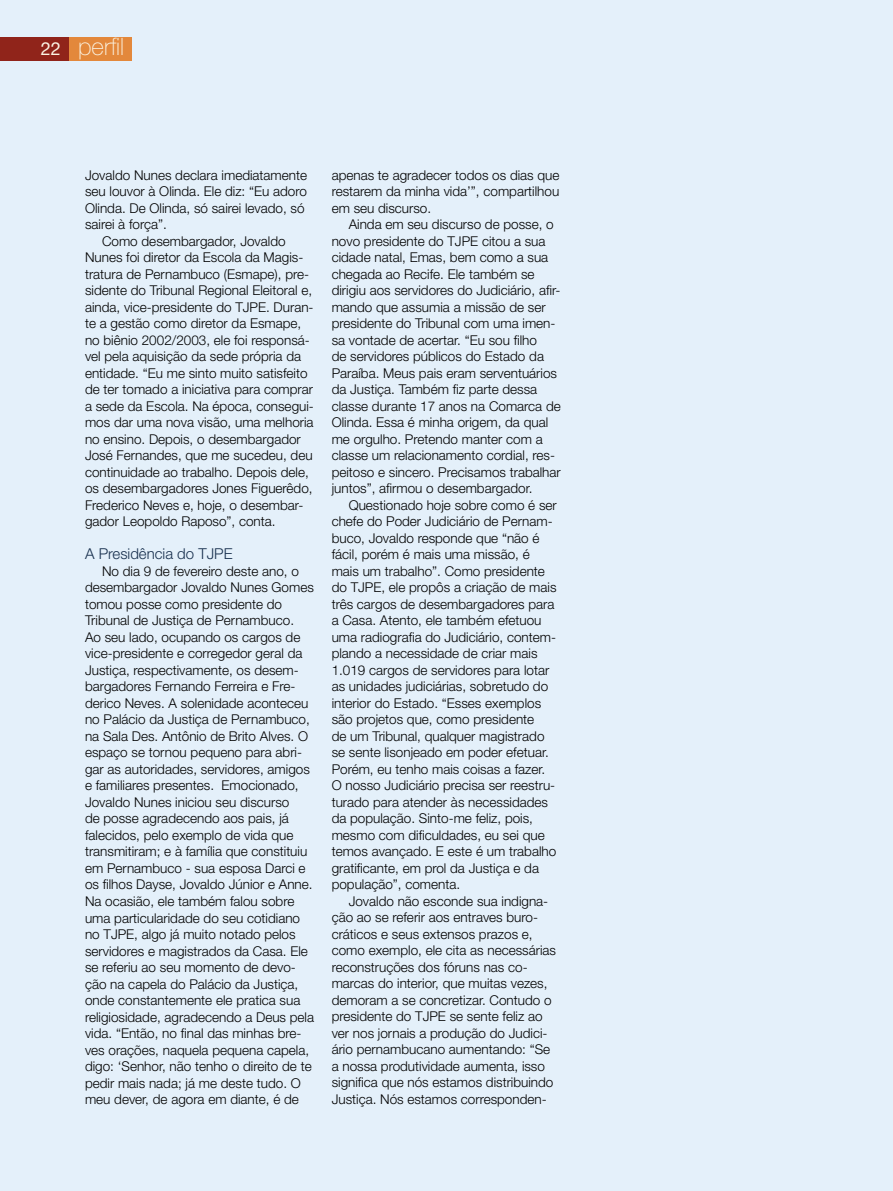
<style>
.page{position:relative;width:893px;height:1191px;background:#e4f0fa}
.page>*{position:absolute;margin:0;border:0;box-sizing:border-box;transform-origin:0 0}
.t1{font:100 24px "Helvetica Neue LT Std";color:#fbf4e4}
.t2{font:300 15px "Helvetica Neue LT Std";color:#18304e}
.t3{font:300 13.5px/16.5px "Helvetica Neue LT Std";color:#000}
.s1{font-weight:400;font-size:18px}
</style>
<div class="page">
<div style="left:0;top:37px;width:69px;height:23px;background:#90241a"></div>
<svg style="left:69px;top:37px;width:1px;height:23px"></svg>
<div style="left:70px;top:37px;width:62px;height:23px;background:#e3883b"></div>
<h1 class="t1" style="left:41px;top:33px;width:85px"><span class="s1">22</span> perfil</h1>
<p class="t3" style="left:85px;top:166px;width:224px">Jovaldo Nunes declara imediatamente</p>
<p class="t3" style="left:85px;top:183px;width:223px">seu louvor à Olinda. Ele diz: “Eu adoro</p>
<p class="t3" style="left:85px;top:199px;width:221px">Olinda. De Olinda, só sairei levado, só</p>
<p class="t3" style="left:85px;top:216px;width:83px">sairei à força”.</p>
<p class="t3" style="left:102px;top:232px;width:185px">Como desembargador, Jovaldo</p>
<p class="t3" style="left:85px;top:249px;width:220px">Nunes foi diretor da Escola da Magis-</p>
<p class="t3" style="left:85px;top:265px;width:226px">tratura de Pernambuco (Esmape), pre-</p>
<p class="t3" style="left:85px;top:282px;width:229px">sidente do Tribunal Regional Eleitoral e,</p>
<p class="t3" style="left:85px;top:298px;width:230px">ainda, vice-presidente do TJPE. Duran-</p>
<p class="t3" style="left:85px;top:315px;width:218px">te a gestão como diretor da Esmape,</p>
<p class="t3" style="left:85px;top:331px;width:226px">no biênio 2002/2003, ele foi responsá-</p>
<p class="t3" style="left:85px;top:348px;width:218px">vel pela aquisição da sede própria da</p>
<p class="t3" style="left:85px;top:364px;width:224px">entidade. “Eu me sinto muito satisfeito</p>
<p class="t3" style="left:85px;top:381px;width:230px">de ter tomado a iniciativa para comprar</p>
<p class="t3" style="left:85px;top:397px;width:230px">a sede da Escola. Na época, consegui-</p>
<p class="t3" style="left:85px;top:414px;width:230px">mos dar uma nova visão, uma melhoria</p>
<p class="t3" style="left:85px;top:430px;width:217px">no ensino. Depois, o desembargador</p>
<p class="t3" style="left:85px;top:447px;width:229px">José Fernandes, que me sucedeu, deu</p>
<p class="t3" style="left:85px;top:463px;width:225px">continuidade ao trabalho. Depois dele,</p>
<p class="t3" style="left:85px;top:480px;width:229px">os desembargadores Jones Figuerêdo,</p>
<p class="t3" style="left:85px;top:496px;width:220px">Frederico Neves e, hoje, o desembar-</p>
<p class="t3" style="left:85px;top:513px;width:192px">gador Leopoldo Raposo”, conta.</p>
<p class="t2" style="left:85px;top:545px;width:149px">A Presidência do TJPE</p>
<p class="t3" style="left:85px;top:562px;width:231px;text-indent:17px">No dia 9 de fevereiro deste ano, o desembargador Jovaldo Nunes Gomes tomou posse como presidente do Tribunal de Justiça de Pernambuco.<br>Ao seu lado, ocupando os cargos de vice-presidente e corregedor geral da Justiça, respectivamente, os desem&shy;bargadores Fernando Ferreira e Fre&shy;derico Neves. A solenidade aconteceu no Palácio da Justiça de Pernambuco, na Sala Des. Antônio de Brito Alves. O espaço se tornou pequeno para abri&shy;gar as autoridades, servidores, amigos e familiares presentes. Emocionado, Jovaldo Nunes iniciou seu discurso<br>de posse agradecendo aos pais, já falecidos, pelo exemplo de vida que transmitiram; e à família que constituiu em Pernambuco - sua esposa Darci e os filhos Dayse, Jovaldo Júnior e Anne.<br>Na ocasião, ele também falou sobre uma particularidade do seu cotidiano no TJPE, algo já muito notado pelos servidores e magistrados da Casa. Ele se referiu ao seu momento de devo&shy;ção na capela do Palácio da Justiça, onde constantemente ele pratica sua religiosidade, agradecendo a Deus pela vida. “Então, no final das minhas bre&shy;ves orações, naquela pequena capela, digo: ‘Senhor, não tenho o direito de te pedir mais nada; já me deste tudo. O meu dever, de agora em diante, é de</p>
<p class="t3" style="left:332px;top:166px;width:229px;text-align:justify">apenas te agradecer todos os dias que restarem da minha vida’”, compartilhou em seu discurso.</p>
<p class="t3" style="left:332px;top:216px;width:231px;text-indent:17px">Ainda em seu discurso de posse, o novo presidente do TJPE citou a sua cidade natal, Emas, bem como a sua chegada ao Recife. Ele também se dirigiu aos servidores do Judiciário, afir&shy;mando que assumia a missão de ser presidente do Tribunal com uma imen&shy;sa vontade de acertar. “Eu sou filho<br>de servidores públicos do Estado da Paraíba. Meus pais eram serventuários da Justiça. Também fiz parte dessa classe durante 17 anos na Comarca de Olinda. Essa é minha origem, da qual me orgulho. Pretendo manter com a classe um relacionamento cordial, res&shy;peitoso e sincero. Precisamos trabalhar juntos”, afirmou o desembargador.</p>
<p class="t3" style="left:332px;top:496px;width:227px;text-indent:17px">Questionado hoje sobre como é ser chefe do Poder Judiciário de Pernam&shy;buco, Jovaldo responde que “não é fácil, porém é mais uma missão, é mais um trabalho”. Como presidente do TJPE, ele propôs a criação de mais três cargos de desembargadores para a Casa. Atento, ele também efetuou uma radiografia do Judiciário, contem&shy;plando a necessidade de criar mais 1.019 cargos de servidores para lotar as unidades judiciárias, sobretudo do interior do Estado. “Esses exemplos são projetos que, como presidente<br>de um Tribunal, qualquer magistrado se sente lisonjeado em poder efetuar.<br>Porém, eu tenho mais coisas a fazer.<br>O nosso Judiciário precisa ser reestru&shy;turado para atender às necessidades da população. Sinto-me feliz, pois, mesmo com dificuldades, eu sei que temos avançado. E este é um trabalho gratificante, em prol da Justiça e da população”, comenta.</p>
<p class="t3" style="left:332px;top:892px;width:226px;text-indent:17px">Jovaldo não esconde sua indigna&shy;ção ao se referir aos entraves buro&shy;cráticos e seus extensos prazos e, como exemplo, ele cita as necessárias reconstruções dos fóruns nas co&shy;marcas do interior, que muitas vezes, demoram a se concretizar. Contudo o presidente do TJPE se sente feliz ao ver nos jornais a produção do Judici&shy;ário pernambucano aumentando: “Se a nossa produtividade aumenta, isso significa que nós estamos distribuindo Justiça. Nós estamos corresponden-</p>
</div>
